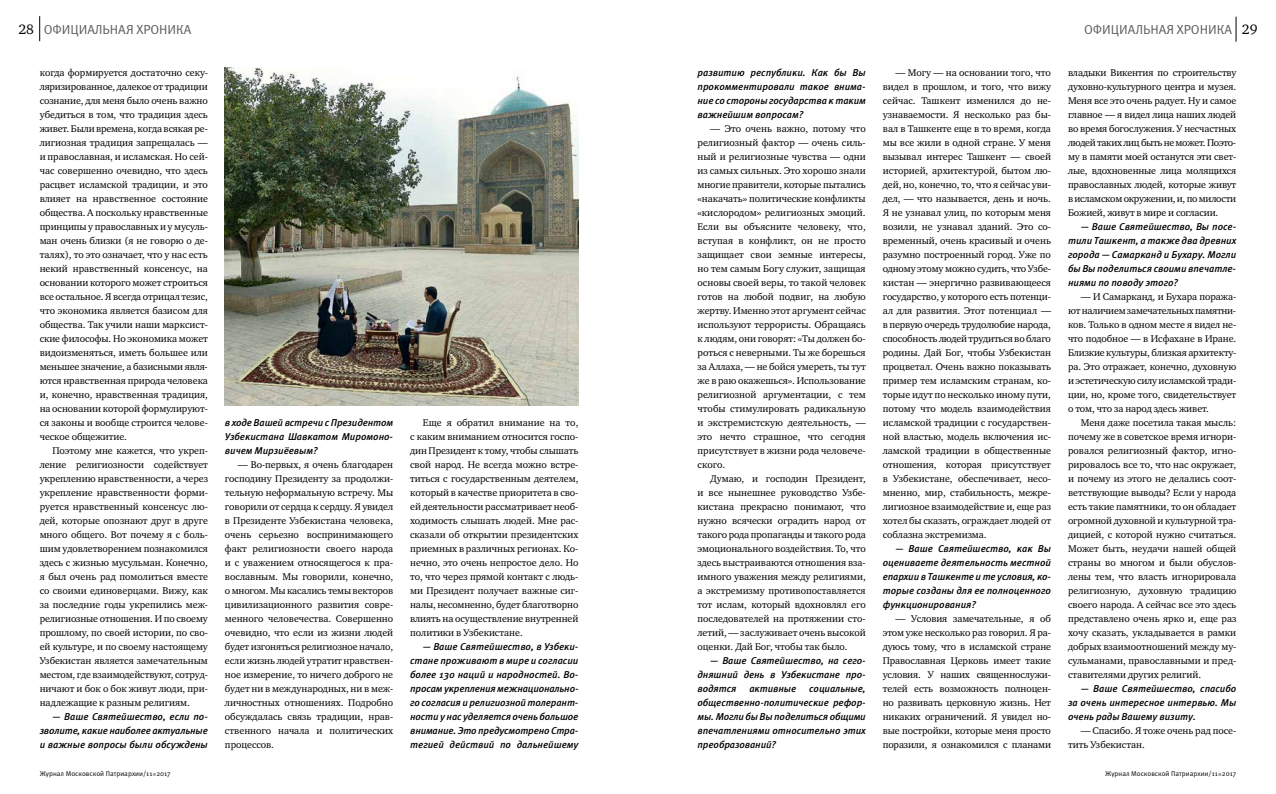
<style>
.page{position:relative;width:1276px;height:794px;background:#fff}
.page>*{position:absolute;margin:0;border:0;box-sizing:border-box;transform-origin:0 0}
.t1{font:13px "Meta Pro";letter-spacing:-.005em;color:#58595b}
.t2{font:10px/14px "Charter ITC";letter-spacing:-.005em;color:#000;text-align:justify}
.t3{font:italic 500 10px/14px "Meta Pro";letter-spacing:-.005em;color:#000;text-align:justify}
.t4{font:7px "Meta Pro";color:#000}
.s1{font-family:"Charter ITC";font-size:14px;color:#000}
</style>
<div class="page">
<svg style="left:39px;top:16px;width:1px;height:25px"></svg>
<svg style="left:1235px;top:17px;width:1px;height:25px"></svg>
<img style="left:225px;top:67px;width:353px;height:338px">
<h1 class="t1" style="left:19px;top:21px;width:174px"><span class="s1">28</span> ОФИЦИАЛЬНАЯ ХРОНИКА</h1>
<h1 class="t1" style="left:1084px;top:21px;width:175px">ОФИЦИАЛЬНАЯ ХРОНИКА <span class="s1">29</span></h1>
<p class="t2" style="left:40px;top:65px;width:170px">когда формируется достаточно секу&shy;ляризированное, далекое от традиции сознание, для меня было очень важно убедиться в том, что традиция здесь живет. Были времена, когда всякая ре&shy;лигиозная традиция запрещалась — и православная, и исламская. Но сей&shy;час совершенно очевидно, что здесь расцвет исламской традиции, и это влияет на нравственное состояние общества. А поскольку нравственные принципы у православных и у мусуль&shy;ман очень близки (я не говорю о де&shy;талях), то это означает, что у нас есть некий нравственный консенсус, на основании которого может строиться все остальное. Я всегда отрицал тезис, что экономика является базисом для общества. Так учили наши марксист&shy;ские философы. Но экономика может видоизменяться, иметь большее или меньшее значение, а базисными явля&shy;ются нравственная природа человека и, конечно, нравственная традиция, на основании которой формулируют&shy;ся законы и вообще строится челове&shy;ческое общежитие.</p>
<p class="t2" style="left:40px;top:443px;width:170px;text-indent:13px">Поэтому мне кажется, что укреп&shy;ление религиозности содействует укреплению нравственности, а через укрепление нравственности форми&shy;руется нравственный консенсус лю&shy;дей, которые опознают друг в друге много общего. Вот почему я с боль&shy;шим удовлетворением познакомился здесь с жизнью мусульман. Конечно, я был очень рад помолиться вместе со своими единоверцами. Вижу, как за последние годы укрепились меж&shy;религиозные отношения. И по своему прошлому, по своей истории, по сво&shy;ей культуре, и по своему настоящему Узбекистан является замечательным местом, где взаимодействуют, сотруд&shy;ничают и бок о бок живут люди, при&shy;надлежащие к разным религиям.</p>
<p class="t3" style="left:40px;top:710px;width:170px;text-indent:13px">— Ваше Святейшество, если по&shy;зволите, какие наиболее актуальные и важные вопросы были обсуждены</p>
<p class="t3" style="left:697px;top:66px;width:170px">развитию республики. Как бы Вы прокомментировали такое внима&shy;ние со стороны государства к таким важнейшим вопросам?</p>
<p class="t2" style="left:697px;top:121px;width:170px;text-indent:13px">— Это очень важно, потому что религиозный фактор — очень силь&shy;ный и религиозные чувства — одни из самых сильных. Это хорошо знали многие правители, которые пытались «накачать» политические конфликты «кислородом» религиозных эмоций.<br>Если вы объясните человеку, что, вступая в конфликт, он не просто защищает свои земные интересы, но тем самым Богу служит, защищая основы своей веры, то такой человек готов на любой подвиг, на любую жертву. Именно этот аргумент сейчас используют террористы. Обращаясь к людям, они говорят: «Ты должен бо&shy;роться с неверными. Ты же борешься за Аллаха, — не бойся умереть, ты тут же в раю окажешься». Использование религиозной аргументации, с тем чтобы стимулировать радикальную и экстремистскую деятельность, — это нечто страшное, что сегодня присутствует в жизни рода человече&shy;ского.</p>
<p class="t2" style="left:697px;top:471px;width:170px;text-indent:13px">Думаю, и господин Президент, и все нынешнее руководство Узбе&shy;кистана прекрасно понимают, что нужно всячески оградить народ от такого рода пропаганды и такого рода эмоционального воздействия. То, что здесь выстраиваются отношения вза&shy;имного уважения между религиями, а экстремизму противопоставляется тот ислам, который вдохновлял его последователей на протяжении сто&shy;летий, — заслуживает очень высокой оценки. Дай Бог, чтобы так было.</p>
<p class="t3" style="left:697px;top:654px;width:170px;text-indent:13px">— Ваше Святейшество, на сего&shy;дняшний день в Узбекистане про&shy;водятся</p>
<p class="t2" style="left:883px;top:65px;width:170px;text-indent:13px">— Могу — на основании того, что видел в прошлом, и того, что вижу сейчас. Ташкент изменился до не&shy;узнаваемости. Я несколько раз бы&shy;вал в Ташкенте еще в то время, когда мы все жили в одной стране. У меня вызывал интерес Ташкент — своей историей, архитектурой, бытом лю&shy;дей, но, конечно, то, что я сейчас уви&shy;дел, — что называется, день и ночь.<br>Я не узнавал улиц, по которым меня возили, не узнавал зданий. Это со&shy;временный, очень красивый и очень разумно построенный город. Уже по одному этому можно судить, что Узбе&shy;кистан — энергично развивающееся государство, у которого есть потенци&shy;ал для развития. Этот потенциал — в первую очередь трудолюбие народа, способность людей трудиться во благо родины. Дай Бог, чтобы Узбекистан процветал. Очень важно показывать пример тем исламским странам, ко&shy;торые идут по несколько иному пути, потому что модель взаимодействия исламской традиции с государствен&shy;ной властью, модель включения ис&shy;ламской традиции в общественные отношения, которая присутствует в Узбекистане, обеспечивает, несо&shy;мненно, мир, стабильность, межре&shy;лигиозное взаимодействие и, еще раз хотел бы сказать, ограждает людей от соблазна экстремизма.</p>
<p class="t3" style="left:883px;top:542px;width:170px;text-indent:13px">— Ваше Святейшество, как Вы оцениваете деятельность местной епархии в Ташкенте и те условия, ко&shy;торые созданы для ее полноценного функционирования?</p>
<p class="t2" style="left:883px;top:611px;width:170px;text-indent:13px">— Условия замечательные, я об этом уже несколько раз говорил. Я ра&shy;дуюсь тому, что в исламской стране Православная Церковь имеет такие условия. У наших священнослужи&shy;телей есть возможность полноцен&shy;но развивать церковную жизнь. Нет никаких ограничений. Я увидел но&shy;вые постройки, которые меня просто поразили, я ознакомился с планами</p>
<p class="t2" style="left:1068px;top:65px;width:170px">владыки Викентия по строительству духовно-культурного центра и музея.<br>Меня все это очень радует. Ну и самое главное — я видел лица наших людей во время богослужения. У несчастных людей таких лиц быть не может. Поэто&shy;му в памяти моей останутся эти свет&shy;лые, вдохновенные лица молящихся православных людей, которые живут в исламском окружении, и, по милости Божией, живут в мире и согласии.</p>
<p class="t3" style="left:1068px;top:220px;width:170px;text-indent:13px">— Ваше Святейшество, Вы посе&shy;тили Ташкент, а также два древних города — Самарканд и Бухару. Могли бы Вы поделиться своими впечатле&shy;ниями по поводу этого?</p>
<p class="t2" style="left:1068px;top:289px;width:170px;text-indent:13px">— И Самарканд, и Бухара поража&shy;ют наличием замечательных памятни&shy;ков. Только в одном месте я видел не&shy;что подобное — в Исфахане в Иране.<br>Близкие культуры, близкая архитекту&shy;ра. Это отражает, конечно, духовную и эстетическую силу исламской тради&shy;ции, но, кроме того, свидетельствует о том, что за народ здесь живет.</p>
<p class="t2" style="left:1068px;top:415px;width:170px;text-indent:13px">Меня даже посетила такая мысль: почему же в советское время игнори&shy;ровался религиозный фактор, игно&shy;рировалось все то, что нас окружает, и почему из этого не делались соот&shy;ветствующие выводы? Если у народа есть такие памятники, то он обладает огромной духовной и культурной тра&shy;дицией, с которой нужно считаться.<br>Может быть, неудачи нашей общей страны во многом и были обуслов&shy;лены тем, что власть игнорировала религиозную, духовную традицию своего народа. А сейчас все это здесь представлено очень ярко и, еще раз хочу сказать, укладывается в рамки добрых взаимоотношений между му&shy;сульманами, православными и пред&shy;ставителями других религий.</p>
<p class="t3" style="left:1068px;top:682px;width:170px;text-indent:13px">— Ваше Святейшество, спасибо за очень интересное интервью. Мы очень рады Вашему визиту.</p>
<p class="t2" style="left:1068px;top:723px;width:170px;text-indent:13px">— Спасибо. Я тоже очень рад посе&shy;тить Узбекистан.</p>
<p class="t2" style="left:410px;top:415px;width:170px;text-indent:13px">Еще я обратил внимание на то, с каким вниманием относится госпо&shy;дин Президент к тому, чтобы слышать свой народ. Не всегда можно встре&shy;титься с государственным деятелем, который в качестве приоритета в сво&shy;ей деятельности рассматривает необ&shy;ходимость слышать людей. Мне рас&shy;сказали об открытии президентских приемных в различных регионах. Ко&shy;нечно, это очень непростое дело. Но то, что через прямой контакт с людь&shy;ми Президент получает важные сиг&shy;налы, несомненно, будет благотворно влиять на осуществление внутренней политики в Узбекистане.</p>
<p class="t3" style="left:410px;top:640px;width:170px;text-indent:13px">— Ваше Святейшество, в Узбеки&shy;стане проживают в мире и согласии более 130 наций и народностей. Во&shy;просам укрепления межнационально&shy;го согласия и религиозной толерант&shy;ности у нас уделяется очень большое внимание. Это предусмотрено Стра&shy;тегией действий по дальнейшему</p>
<p class="t3" style="left:225px;top:416px;width:170px">в ходе Вашей встречи с Президентом Узбекистана Шавкатом Миромоно&shy;вичем Мирзиёевым?</p>
<p class="t2" style="left:225px;top:457px;width:170px;text-indent:13px">— Во-первых, я очень благодарен господину Президенту за продолжи&shy;тельную неформальную встречу. Мы говорили от сердца к сердцу. Я увидел в Президенте Узбекистана человека, очень серьезно воспринимающего факт религиозности своего народа и с уважением относящегося к пра&shy;вославным. Мы говорили, конечно, о многом. Мы касались темы векторов цивилизационного развития совре&shy;менного человечества. Совершенно очевидно, что если из жизни людей будет изгоняться религиозное начало, если жизнь людей утратит нравствен&shy;ное измерение, то ничего доброго не будет ни в международных, ни в меж&shy;личностных отношениях. Подробно обсуждалась связь традиции, нрав&shy;ственного начала и политических процессов.</p>
<p class="t3" style="left:749px;top:682px;width:48px">активные</p>
<p class="t3" style="left:697px;top:682px;width:170px;text-indent:112px">социальные, общественно-политические рефор&shy;мы. Могли бы Вы поделиться общими впечатлениями относительно этих преобразований?</p>
<p class="t4" style="left:40px;top:769px;width:133px">Журнал Московской Патриархии/11 2017</p>
<p class="t4" style="left:1105px;top:769px;width:133px">Журнал Московской Патриархии/11 2017</p>
</div>
